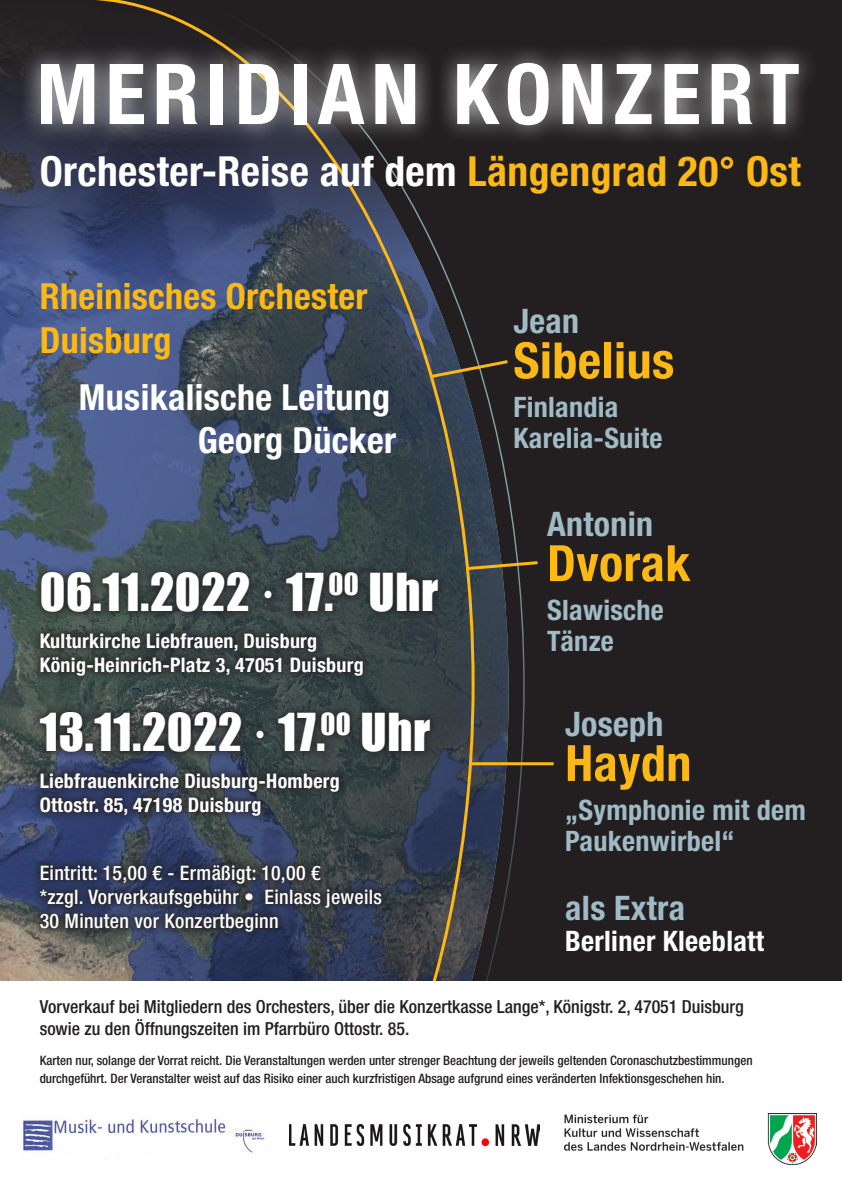
<style>
.page{position:relative;width:842px;height:1191px;background:#231f20}
.page>*{position:absolute;margin:0;border:0;box-sizing:border-box;transform-origin:0 0}
.t1{font:700 condensed 84px "Helvetica Neue LT Std";letter-spacing:.08em;color:#fff}
.t2{font:700 condensed 50px "Helvetica Neue LT Std";letter-spacing:.01em;color:#fcb814}
.t3{font:48px "Impact";letter-spacing:.015em;color:#fff}
.t4{font:700 condensed 41.5px "Helvetica Neue LT Std";letter-spacing:.01em;color:#fff}
.t5{font:700 condensed 36px "Helvetica Neue LT Std";letter-spacing:.01em;color:#fff}
.t6{font:700 condensed 36px/43.2px "Helvetica Neue LT Std";letter-spacing:.01em;color:#fcb814}
.t7{font:700 condensed 33.8px "Helvetica Neue LT Std";letter-spacing:.01em;color:#a0bac6}
.t8{font:700 condensed 28.2px "Helvetica Neue LT Std";letter-spacing:.01em;color:#a0bac6}
.t9{font:700 condensed 28.2px "Helvetica Neue LT Std";letter-spacing:.01em;color:#fff}
.t10{font:700 condensed 20px "Helvetica Neue";letter-spacing:.015em;color:#fff}
.t11{font:500 condensed 20px "Helvetica Neue LT Std";letter-spacing:.015em;color:#fff}
.t12{font:500 condensed 18px "Helvetica Neue LT Std";color:#231f20}
.t13{font:500 condensed 13px/18px "Helvetica Neue LT Std";color:#231f20}
.s1{color:#fcb814}
</style>
<div class="page">
<svg style="left:476px;top:354px;width:49px;height:627px"></svg>
<svg style="left:0;top:0;width:476px;height:981px;background:#3d4759"></svg>
<div style="left:19px;top:41px;width:801px;height:106px;background:#fff;opacity:.75"></div>
<div style="left:0;top:981px;width:842px;height:210px;background:#fff"></div>
<img style="left:289px;top:1124px;width:251px;height:21px">
<img style="left:565px;top:1113px;width:252px;height:51px">
<img style="left:23px;top:1114px;width:242px;height:44px">
<div style="left:31px;top:856px;width:359px;height:85px;background:#231f20;opacity:.75"></div>
<div style="left:31px;top:624px;width:341px;height:60px;background:#231f20;opacity:.75"></div>
<div style="left:31px;top:763px;width:317px;height:61px;background:#231f20;opacity:.75"></div>
<div style="left:32px;top:564px;width:415px;height:57px;background:#231f20;opacity:.75"></div>
<div style="left:31px;top:703px;width:408px;height:57px;background:#231f20;opacity:.75"></div>
<hr style="left:470px;top:762px;width:84px;height:3px;background:#fcb814">
<svg style="left:464px;top:559px;width:74px;height:13px"></svg>
<svg style="left:428px;top:358px;width:83px;height:22px"></svg>
<p class="t1" style="left:37px;top:43px;width:765px">MERIDIAN KONZERT</p>
<p class="t4" style="left:40px;top:146px;width:762px">Orchester-Reise auf dem <span class="s1">Längengrad 20° Ost</span></p>
<p class="t6" style="left:40px;top:274px;width:329px">Rheinisches Orchester<br>Duisburg</p>
<p class="t5" style="left:79px;top:375px;width:313px">Musikalische Leitung</p>
<p class="t5" style="left:198px;top:418px;width:200px">Georg Dücker</p>
<p class="t3" style="left:40px;top:555px;width:400px">06.11.2022 · 17.<sup>00</sup> Uhr</p>
<p class="t10" style="left:40px;top:624px;width:279px">Kulturkirche Liebfrauen, Duisburg</p>
<p class="t10" style="left:40px;top:648px;width:326px">König-Heinrich-Platz 3, 47051 Duisburg</p>
<p class="t3" style="left:40px;top:695px;width:392px">13.11.2022 · 17.<sup>00</sup> Uhr</p>
<p class="t10" style="left:40px;top:764px;width:302px">Liebfrauenkirche Diusburg-Homberg</p>
<p class="t10" style="left:40px;top:788px;width:223px">Ottostr. 85, 47198 Duisburg</p>
<p class="t11" style="left:40px;top:861px;width:282px">Eintritt: 15,00 € - Ermäßigt: 10,00 €</p>
<p class="t11" style="left:40px;top:885px;width:344px">*zzgl. Vorverkaufsgebühr • Einlass jeweils</p>
<p class="t11" style="left:40px;top:909px;width:241px">30 Minuten vor Konzertbeginn</p>
<p class="t7" style="left:513px;top:301px;width:67px">Jean</p>
<p class="t2" style="left:513px;top:330px;width:162px">Sibelius</p>
<p class="t8" style="left:513px;top:390px;width:107px">Finlandia</p>
<p class="t8" style="left:513px;top:421px;width:150px">Karelia-Suite</p>
<p class="t7" style="left:547px;top:503px;width:107px">Antonin</p>
<p class="t2" style="left:547px;top:533px;width:145px">Dvorak</p>
<p class="t8" style="left:547px;top:593px;width:118px">Slawische</p>
<p class="t8" style="left:547px;top:624px;width:68px">Tänze</p>
<p class="t7" style="left:565px;top:703px;width:100px">Joseph</p>
<p class="t2" style="left:565px;top:733px;width:128px">Haydn</p>
<p class="t8" style="left:565px;top:793px;width:242px">„Symphonie mit dem</p>
<p class="t8" style="left:565px;top:824px;width:171px">Paukenwirbel“</p>
<p class="t7" style="left:565px;top:887px;width:121px">als Extra</p>
<p class="t9" style="left:565px;top:923px;width:200px">Berliner Kleeblatt</p>
<p class="t12" style="left:40px;top:996px;width:706px">Vorverkauf bei Mitgliedern des Orchesters, über die Konzertkasse Lange*, Königstr. 2, 47051 Duisburg</p>
<p class="t12" style="left:40px;top:1018px;width:371px">sowie zu den Öffnungszeiten im Pfarrbüro Ottostr. 85.</p>
<p class="t13" style="left:40px;top:1051px;width:714px">Karten nur, solange der Vorrat reicht. Die Veranstaltungen werden unter strenger Beachtung der jeweils geltenden Coronaschutzbestimmungen durchgeführt. Der Veranstalter weist auf das Risiko einer auch kurzfristigen Absage aufgrund eines veränderten Infektionsgeschehen hin.</p>
</div>
